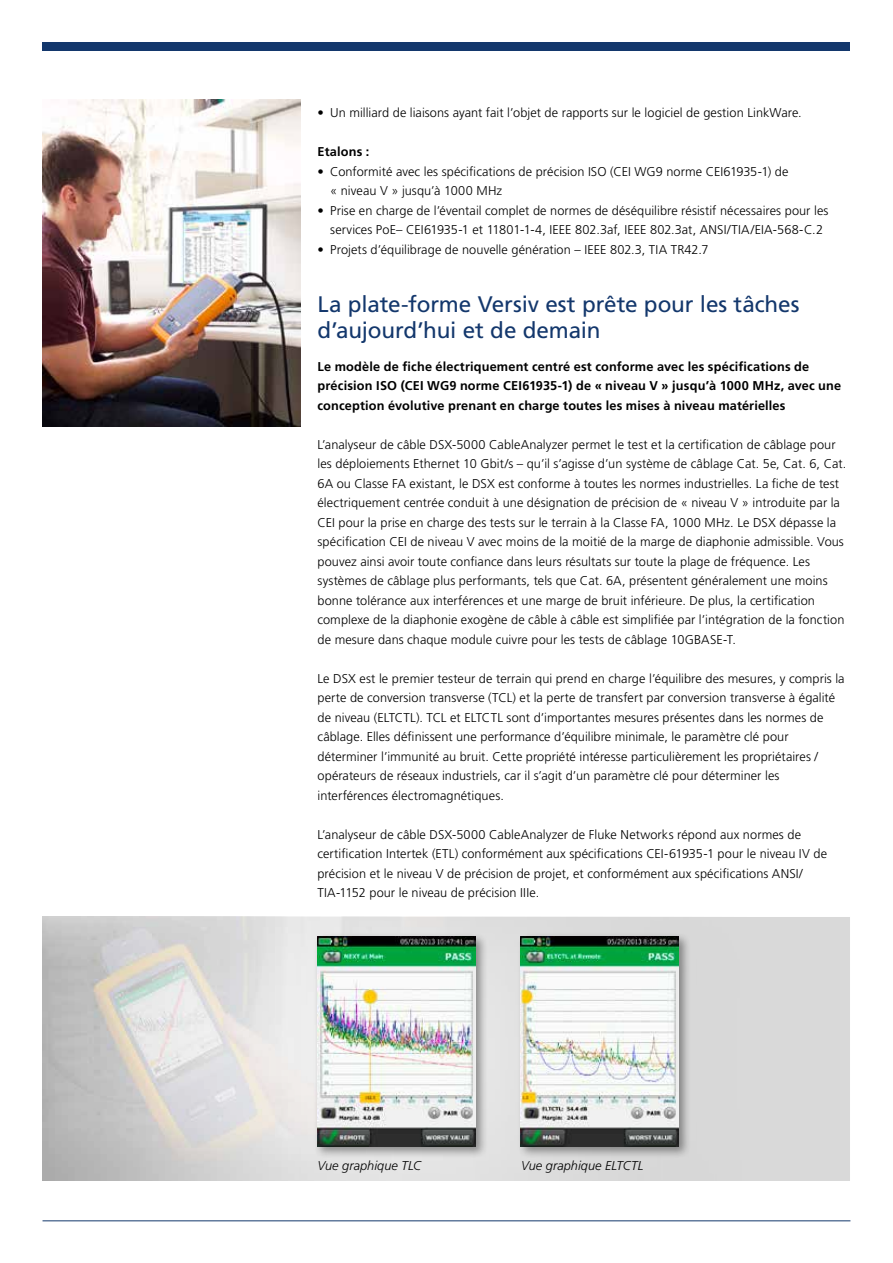
<style>
.page{position:relative;width:893px;height:1263px;background:#fff}
.page>*{position:absolute;margin:0;border:0;box-sizing:border-box;transform-origin:0 0}
.t1{font:22.5px/25.5px "Frutiger LT Std";letter-spacing:-.005em;color:#13376c}
.t2{font:300 12.75px/19.5px "Frutiger LT Std";letter-spacing:.005em;color:#000}
.t3{font:700 12.75px/19.5px "Frutiger LT Std";letter-spacing:.01em;color:#000}
.t4{font:italic 300 12.75px "Frutiger LT Std";letter-spacing:.005em;color:#000}
</style>
<div class="page">
<div style="left:43px;top:43px;width:807px;height:8px;background:#13376c"></div>
<img style="left:43px;top:100px;width:257px;height:326px">
<div style="left:517px;top:932px;width:174px;height:227px;background:#000;opacity:.4"></div>
<img style="left:521px;top:936px;width:158px;height:211px">
<div style="left:313px;top:932px;width:175px;height:227px;background:#000;opacity:.4"></div>
<img style="left:317px;top:936px;width:158px;height:211px">
<hr style="left:43px;top:1220px;width:807px;height:1px;background:#13376c">
<p class="t2" style="left:317px;top:103px;width:486px">• Un milliard de liaisons ayant fait l’objet de rapports sur le logiciel de gestion LinkWare.</p>
<p class="t3" style="left:317px;top:142px;width:53px">Etalons :</p>
<p class="t2" style="left:330px;top:162px;width:460px;text-indent:-13px">• Conformité avec les spécifications de précision ISO (CEI WG9 norme CEI61935-1) de « niveau V » jusqu’à 1000 MHz</p>
<p class="t2" style="left:317px;top:201px;width:512px;text-align:center">• Prise en charge de l’éventail complet de normes de déséquilibre résistif nécessaires pour les services PoE– CEI61935-1 et 11801-1-4, IEEE 802.3af, IEEE 802.3at, ANSI/TIA/EIA-568-C.2</p>
<p class="t2" style="left:317px;top:240px;width:393px">• Projets d’équilibrage de nouvelle génération – IEEE 802.3, TIA TR42.7</p>
<h1 class="t1" style="left:317px;top:292px;width:484px">La plate-forme Versiv est prête pour les tâches d’aujourd’hui et de demain</h1>
<p class="t3" style="left:317px;top:356px;width:525px">Le modèle de fiche électriquement centré est conforme avec les spécifications de précision ISO (CEI WG9 norme CEI61935-1) de « niveau V » jusqu’à 1000 MHz, avec une conception évolutive prenant en charge toutes les mises à niveau matérielles</p>
<p class="t2" style="left:317px;top:435px;width:530px">L’analyseur de câble DSX-5000 CableAnalyzer permet le test et la certification de câblage pour les déploiements Ethernet 10 Gbit/s – qu’il s’agisse d’un système de câblage Cat. 5e, Cat. 6, Cat.<br>6A ou Classe FA existant, le DSX est conforme à toutes les normes industrielles. La fiche de test électriquement centrée conduit à une désignation de précision de « niveau V » introduite par la CEI pour la prise en charge des tests sur le terrain à la Classe FA, 1000 MHz. Le DSX dépasse la spécification CEI de niveau V avec moins de la moitié de la marge de diaphonie admissible. Vous pouvez ainsi avoir toute confiance dans leurs résultats sur toute la plage de fréquence. Les systèmes de câblage plus performants, tels que Cat. 6A, présentent généralement une moins bonne tolérance aux interférences et une marge de bruit inférieure. De plus, la certification complexe de la diaphonie exogène de câble à câble est simplifiée par l’intégration de la fonction de mesure dans chaque module cuivre pour les tests de câblage 10GBASE-T.</p>
<p class="t2" style="left:317px;top:668px;width:529px">Le DSX est le premier testeur de terrain qui prend en charge l’équilibre des mesures, y compris la perte de conversion transverse (TCL) et la perte de transfert par conversion transverse à égalité de niveau (ELTCTL). TCL et ELTCTL sont d’importantes mesures présentes dans les normes de câblage. Elles définissent une performance d’équilibre minimale, le paramètre clé pour déterminer l’immunité au bruit. Cette propriété intéresse particulièrement les propriétaires / opérateurs de réseaux industriels, car il s’agit d’un paramètre clé pour déterminer les interférences électromagnétiques.</p>
<p class="t2" style="left:317px;top:824px;width:511px">L’analyseur de câble DSX-5000 CableAnalyzer de Fluke Networks répond aux normes de certification Intertek (ETL) conformément aux spécifications CEI-61935-1 pour le niveau IV de précision et le niveau V de précision de projet, et conformément aux spécifications ANSI/ TIA-1152 pour le niveau de précision IIIe.</p>
<p class="t4" style="left:317px;top:1158px;width:105px">Vue graphique TLC</p>
<p class="t4" style="left:521px;top:1158px;width:124px">Vue graphique ELTCTL</p>
</div>
